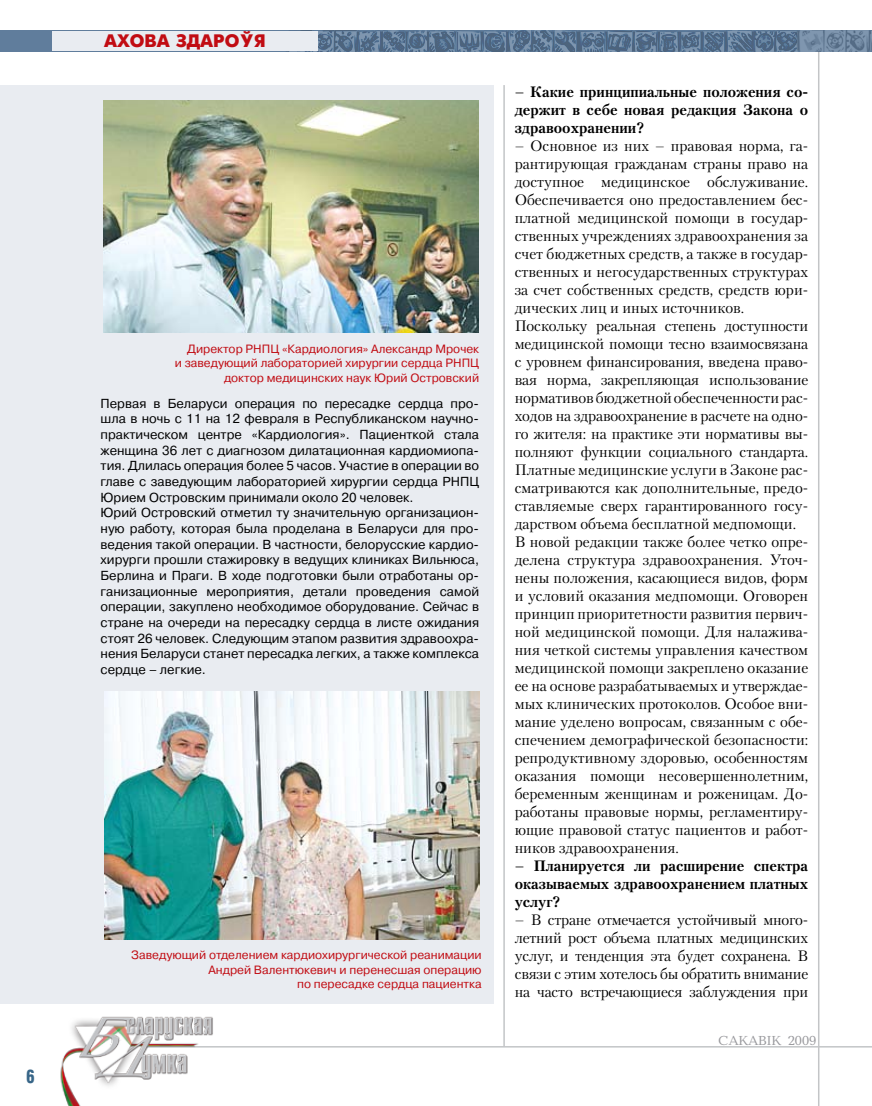
<style>
.page{position:relative;width:872px;height:1106px;background:#fff}
.page>*{position:absolute;margin:0;border:0;box-sizing:border-box;transform-origin:0 0}
.t1{font:18px "Futuris Extra C";color:#c10c13}
.t2{font:700 18px "AG Letterica Cond L";color:#386688;scale:.9 1}
.t3{font:15px/18px "Petersburg C";color:#000}
.t4{font:700 15px/18px "Petersburg C";color:#000;text-align:justify}
.t5{font:13.5px "Baltica C";color:#97979b}
.t6{font:13.05px/15.6px "Pragmatica C";color:#000}
.t7{font:12px/14.4px "Pragmatica C";color:#c10c13;text-align:right}
</style>
<div class="page">
<hr style="left:818px;top:52px;width:1px;height:1054px;background:#c3c5c7">
<img style="left:285px;top:30px;width:587px;height:1px">
<hr style="left:503px;top:85px;width:2px;height:961px;background:#c3c5c7">
<svg style="left:0;top:31px;width:871px;height:21px"></svg>
<div style="left:52px;top:31px;width:266px;height:20px;background:#e9ecf1"></div>
<hr style="left:146px;top:1046px;width:726px;height:1px;background:#c3c5c7">
<img style="left:54px;top:1003px;width:176px;height:103px">
<svg style="left:871px;top:31px;width:1px;height:21px"></svg>
<div style="left:0;top:85px;width:493px;height:918px;background:#e9ecf1"></div>
<img style="left:104px;top:691px;width:376px;height:248px">
<img style="left:104px;top:100px;width:374px;height:232px">
<p class="t2" style="left:27px;top:1065px;width:10px">6</p>
<p class="t1" style="left:104px;top:31px;width:163px">Ахова здароўя</p>
<p class="t7" style="left:175px;top:342px;width:306px">Директор РНПЦ «Кардиология» Александр Мрочек<br>и заведующий лабораторией хирургии сердца РНПЦ доктор медицинских наук Юрий Островский</p>
<p class="t6" style="left:101px;top:395px;width:380px">Первая в Беларуси операция по пересадке сердца про&shy;шла в ночь с 11 на 12 февраля в Республиканском научно&shy;практическом центре «Кардиология». Пациенткой стала женщина 36 лет с диагнозом дилатационная кардиомиопа&shy;тия. Длилась операция более 5 часов. Участие в операции во главе с заведующим лабораторией хирургии сердца РНПЦ Юрием Островским принимали около 20 человек.<br>Юрий Островский отметил ту значительную организацион&shy;ную работу, которая была проделана в Беларуси для про&shy;ведения такой операции. В частности, белорусские кардио&shy;хирурги прошли стажировку в ведущих клиниках Вильнюса, Берлина и Праги. В ходе подготовки были отработаны ор&shy;ганизационные мероприятия, детали проведения самой операции, закуплено необходимое оборудование. Сейчас в стране на очереди на пересадку сердца в листе ожидания стоят 26 человек. Следующим этапом развития здравоохра&shy;нения Беларуси станет пересадка легких, а также комплекса сердце – легкие.</p>
<p class="t7" style="left:131px;top:948px;width:352px">Заведующий отделением кардиохирургической реанимации<br>Андрей Валентюкевич и перенесшая операцию<br>по пересадке сердца пациентка</p>
<p class="t4" style="left:514px;top:82px;width:295px">– Какие принципиальные положения со&shy;держит в себе новая редакция Закона о здравоохранении?</p>
<p class="t3" style="left:514px;top:136px;width:295px">– Основное из них – правовая норма, га&shy;рантирующая гражданам страны право на доступное медицинское обслуживание.<br>Обеспечивается оно предоставлением бес&shy;платной медицинской помощи в государ&shy;ственных учреждениях здравоохранения за счет бюджетных средств, а также в государ&shy;ственных и негосударственных структурах за счет собственных средств, средств юри&shy;дических лиц и иных источников.<br>Поскольку реальная степень доступности медицинской помощи тесно взаимосвязана с уровнем финансирования, введена право&shy;вая норма, закрепляющая использование нормативов бюджетной обеспеченности рас&shy;ходов на здравоохранение в расчете на одно&shy;го жителя: на практике эти нормативы вы&shy;полняют функции социального стандарта.<br>Платные медицинские услуги в Законе рас&shy;сматриваются как дополнительные, предо&shy;ставляемые сверх гарантированного госу&shy;дарством объема бесплатной медпомощи.<br>В новой редакции также более четко опре&shy;делена структура здравоохранения. Уточ&shy;нены положения, касающиеся видов, форм и условий оказания медпомощи. Оговорен принцип приоритетности развития первич&shy;ной медицинской помощи. Для налажива&shy;ния четкой системы управления качеством медицинской помощи закреплено оказание ее на основе разрабатываемых и утверждае&shy;мых клинических протоколов. Особое вни&shy;мание уделено вопросам, связанным с обе&shy;спечением демографической безопасности: репродуктивному здоровью, особенностям оказания помощи несовершеннолетним, беременным женщинам и роженицам. До&shy;работаны правовые нормы, регламентиру&shy;ющие правовой статус пациентов и работ&shy;ников здравоохранения.</p>
<p class="t4" style="left:514px;top:856px;width:295px">– Планируется ли расширение спектра оказываемых здравоохранением платных услуг?</p>
<p class="t3" style="left:514px;top:910px;width:295px;text-align:justify">– В стране отмечается устойчивый много&shy;летний рост объема платных медицинских услуг, и тенденция эта будет сохранена. В связи с этим хотелось бы обратить внимание на часто встречающиеся заблуждения при</p>
<p class="t5" style="left:718px;top:1033px;width:99px">САКАВІК 2009</p>
</div>
